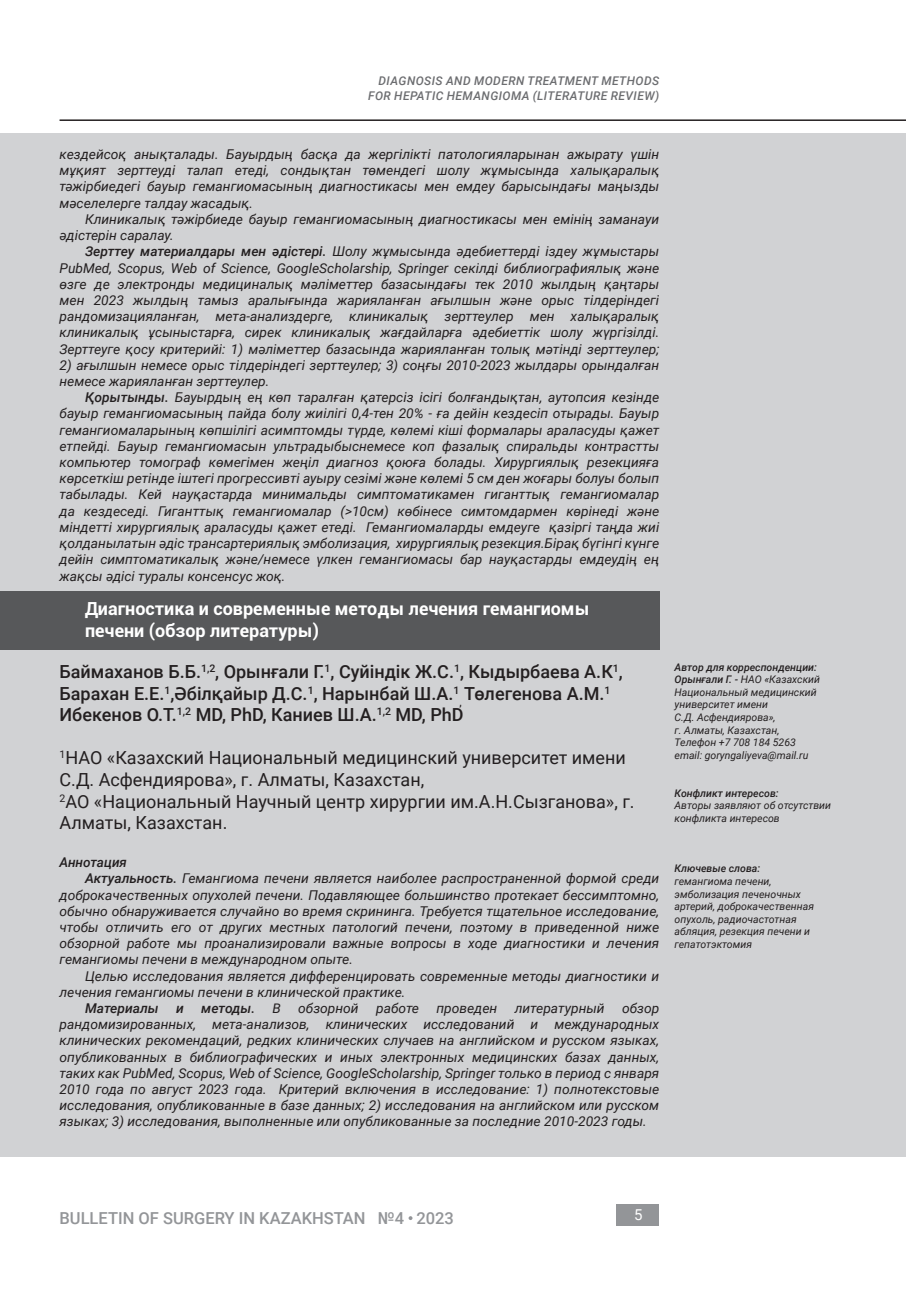
<style>
.page{position:relative;width:906px;height:1302px;background:#fff}
.page>*{position:absolute;margin:0;border:0;box-sizing:border-box;transform-origin:0 0}
.t1{font:18px/21.6px "Roboto";color:#231f20}
.t2{font:500 18px/21.6px "Roboto";color:#231f20}
.t3{font:700 18px/21.6px "Roboto";color:#fff}
.t4{font:500 16.5px "Roboto";color:#939598}
.t5{font:15px "Roboto";color:#fff}
.t6{font:italic 13.5px/16.2px "Roboto";color:#231f20;text-align:justify}
.t7{font:italic 500 13.5px "Roboto";color:#231f20}
.t8{font:italic 500 12px/14.4px "Roboto";letter-spacing:.035em;color:#6c6d70}
.t9{font:italic 10.5px/12.6px "Roboto";color:#231f20}
.t10{font:italic 500 10.5px "Roboto";color:#231f20}
.s1{font-weight:500}
</style>
<div class="page">
<hr style="left:60px;top:119px;width:846px;height:2px;background:#231f20">
<div style="left:616px;top:1203px;width:43px;height:22px;background:#939598"></div>
<div style="left:0;top:133px;width:906px;height:1022px;background:#d1d2d4"></div>
<div style="left:0;top:591px;width:659px;height:58px;background:#57585a"></div>
<p class="t8" style="left:368px;top:73px;width:277px;text-indent:106px">MODERN TREATMENT METHODS<br>FO R HEPATI C HEMANGIO</p>
<p class="t8" style="left:378px;top:73px;width:17px">DIAGNOSIS</p>
<p class="t8" style="left:446px;top:73px;width:10px">AND</p>
<p class="t8" style="left:511px;top:88px;width:150px">MA (LITERATURE REVIEW)</p>
<p class="t6" style="left:60px;top:146px;width:601px">кездейсоқ анықталады. Бауырдың басқа да жергілікті патологияларынан ажырату үшін мұқият зерттеуді талап етеді, сондықтан төмендегі шолу жұмысында халықаралық тәжірбиедегі бауыр гемангиомасының диагностикасы мен емдеу барысындағы маңызды мәселелерге талдау жасадық.</p>
<p class="t6" style="left:60px;top:210px;width:601px;text-indent:26px">Клиникалық тәжірбиеде бауыр гемангиомасының диагностикасы мен емінің заманауи әдістерін саралау.</p>
<p class="t6" style="left:60px;top:243px;width:601px;text-indent:26px"><span class="s1">ЗЕРТТЕУ МАТЕРИАЛДАРЫ МЕН ӘДІСТЕРІ.</span> Шолу жұмысында әдебиеттерді іздеу жұмыстары PubMed, Scopus, Web of Science, GoogleScholarship, Springer секілді библиографиялық және өзге де электронды медициналық мәліметтер базасындағы тек 2010 жылдың қаңтары мен 2023 жылдың тамыз аралығында жарияланған ағылшын және орыс тілдеріндегі рандомизацияланған, мета-анализдерге, клиникалық зерттеулер мен халықаралық клиникалық ұсыныстарға, сирек клиникалық жағдайларға әдебиеттік шолу жүргізілді.<br>Зерттеуге қосу критерийі: 1) мәліметтер базасында жарияланған толық мәтінді зерттеулер;</p>
<p class="t6" style="left:60px;top:356px;width:601px">2) ағылшын немесе орыс тілдеріндегі зерттеулер; 3) соңғы 2010-2023 жылдары орындалған немесе жарияланған зерттеулер.</p>
<p class="t6" style="left:60px;top:389px;width:601px;text-indent:26px"><span class="s1">ҚОРЫТЫНДЫ.</span> Бауырдың ең көп таралған қатерсіз ісігі болғандықтан, аутопсия кезінде бауыр гемангиомасының пайда болу жиілігі 0,4-тен 20% - ға дейін кездесіп отырады. Бауыр гемангиомаларының көпшілігі асимптомды түрде, көлемі кіші формалары араласуды қажет етпейді. Бауыр гемангиомасын ультрадыбыснемесе коп фазалық спиральды контрастты компьютер томограф көмегімен жеңіл диагноз қоюға болады. Хирургиялық резекцияға көрсеткіш ретінде іштегі прогрессивті ауыру сезімі және көлемі 5 см ден жоғары болуы болып табылады. Кей науқастарда минимальды симптоматикамен гиганттық гемангиомалар да кездеседі. Гиганттық гемангиомалар (&gt;10см) көбінесе симтомдармен көрінеді және міндетті хирургиялық араласуды қажет етеді. Гемангиомаларды емдеуге қазіргі таңда жиі қолданылатын әдіс трансартериялық эмболизация, хирургиялық резекция.Бірақ бүгінгі күнге дейін симптоматикалық және/немесе үлкен гемангиомасы бар науқастарды емдеудің ең жақсы әдісі туралы консенсус жоқ.</p>
<h1 class="t3" style="left:85px;top:597px;width:506px">Диагностика и современные методы лечения гемангиомы печени (обзор литературы)</h1>
<h1 class="t2" style="left:60px;top:660px;width:565px">Баймаханов Б.Б.<sup>1,2</sup>, Орынғали Г.<sup>1</sup>, Суйіндік Ж.С.<sup>1</sup>, Кыдырбаева А.К<sup>1</sup>,<br>Барахан Е.Е.<sup>1</sup>,Әбілқайыр Д.С.<sup>1</sup>, Нарынбай Ш.А.<sup>1</sup><sub>,</sub> Төлегенова А.М.<sup>1<br></sup>Ибекенов О.Т.<sup>1,2</sup> MD, PhD, Каниев Ш.А.<sup>1,2</sup> MD, PhD</h1>
<h1 class="t1" style="left:60px;top:746px;width:576px"><sup>1</sup>НАО «Казахский Национальный медицинский университет имени С.Д. Асфендиярова», г. Алматы, Казахстан,<br><sup>2</sup>АО «Национальный Научный центр хирургии им.А.Н.Сызганова», г.<br>Алматы, Казахстан.</h1>
<p class="t7" style="left:60px;top:852px;width:69px">АННОТАЦИЯ</p>
<p class="t6" style="left:85px;top:869px;width:576px"><span class="s1">АКТУАЛЬНОСТЬ.</span> Гемангиома печени является наиболее распространенной формой среди</p>
<p class="t6" style="left:60px;top:886px;width:601px">доброкачественных опухолей печени. Подавляющее большинство протекает бессимптомно,</p>
<p class="t6" style="left:60px;top:902px;width:601px">обычно обнаруживается случайно во время скрининга. Требуется тщательное исследование,</p>
<p class="t6" style="left:60px;top:918px;width:601px">чтобы отличить его от других местных патологий печени, поэтому в приведенной ниже</p>
<p class="t6" style="left:60px;top:934px;width:601px">обзорной работе мы проанализировали важные вопросы в ходе диагностики и лечения</p>
<p class="t6" style="left:60px;top:950px;width:295px">гемангиомы печени в международном опыте.</p>
<p class="t6" style="left:85px;top:967px;width:576px">Целью исследования является дифференцировать современные методы диагностики и</p>
<p class="t6" style="left:60px;top:983px;width:347px">лечения гемангиомы печени в клинической практике.</p>
<p class="t7" style="left:85px;top:998px;width:75px">МАТЕРИАЛЫ</p>
<p class="t7" style="left:176px;top:998px;width:9px">И</p>
<p class="t7" style="left:201px;top:998px;width:55px">МЕТОДЫ.</p>
<p class="t6" style="left:272px;top:999px;width:10px">В</p>
<p class="t6" style="left:298px;top:999px;width:62px">обзорной</p>
<p class="t6" style="left:376px;top:999px;width:44px">работе</p>
<p class="t6" style="left:436px;top:999px;width:62px">проведен</p>
<p class="t6" style="left:515px;top:999px;width:91px">литературный</p>
<p class="t6" style="left:60px;top:999px;width:601px;text-indent:562px">обзор рандомизированных, мета-анализов, клинических исследований и международных клинических рекомендаций, редких клинических случаев на английском и русском языках, опубликованных в библиографических и иных электронных медицинских базах данных, таких как PubMed, Scopus, Web of Science, GoogleScholarship, Springer только в период с января 2010 года по август 2023 года. Критерий включения в исследование: 1) полнотекстовые исследования, опубликованные в базе данных; 2) исследования на английском или русском языках; 3) исследования, выполненные или опубликованные за последние 2010-2023 годы.</p>
<p class="t9" style="left:674px;top:660px;width:147px"><span class="s1">АВТОР ДЛЯ КОРРЕСПОНДЕНЦИИ:<br>ОРЫНҒАЛИ Г. -</span> НАО «Казахский<br>Национальный медицинский университет имени<br>С.Д. Асфендиярова»,<br>г. Алматы, Казахстан,<br>Телефон +7 708 184 5263 email: goryngaliyeva@mail.ru</p>
<p class="t10" style="left:674px;top:785px;width:106px">КОНФЛИКТ ИНТЕРЕСОВ:</p>
<p class="t9" style="left:674px;top:798px;width:158px">Авторы заявляют об отсутствии конфликта интересов</p>
<p class="t10" style="left:674px;top:861px;width:87px">КЛЮЧЕВЫЕ СЛОВА:</p>
<p class="t9" style="left:674px;top:874px;width:141px">гемангиома печени, эмболизация печеночных артерий, доброкачественная опухоль, радиочастотная абляция, резекция печени и гепатотэктомия</p>
<p class="t4" style="left:60px;top:1206px;width:396px">BULLETIN OF SURGERY IN KAZAKHSTAN №4 2023</p>
<p class="t5" style="left:634px;top:1204px;width:10px">5</p>
</div>
